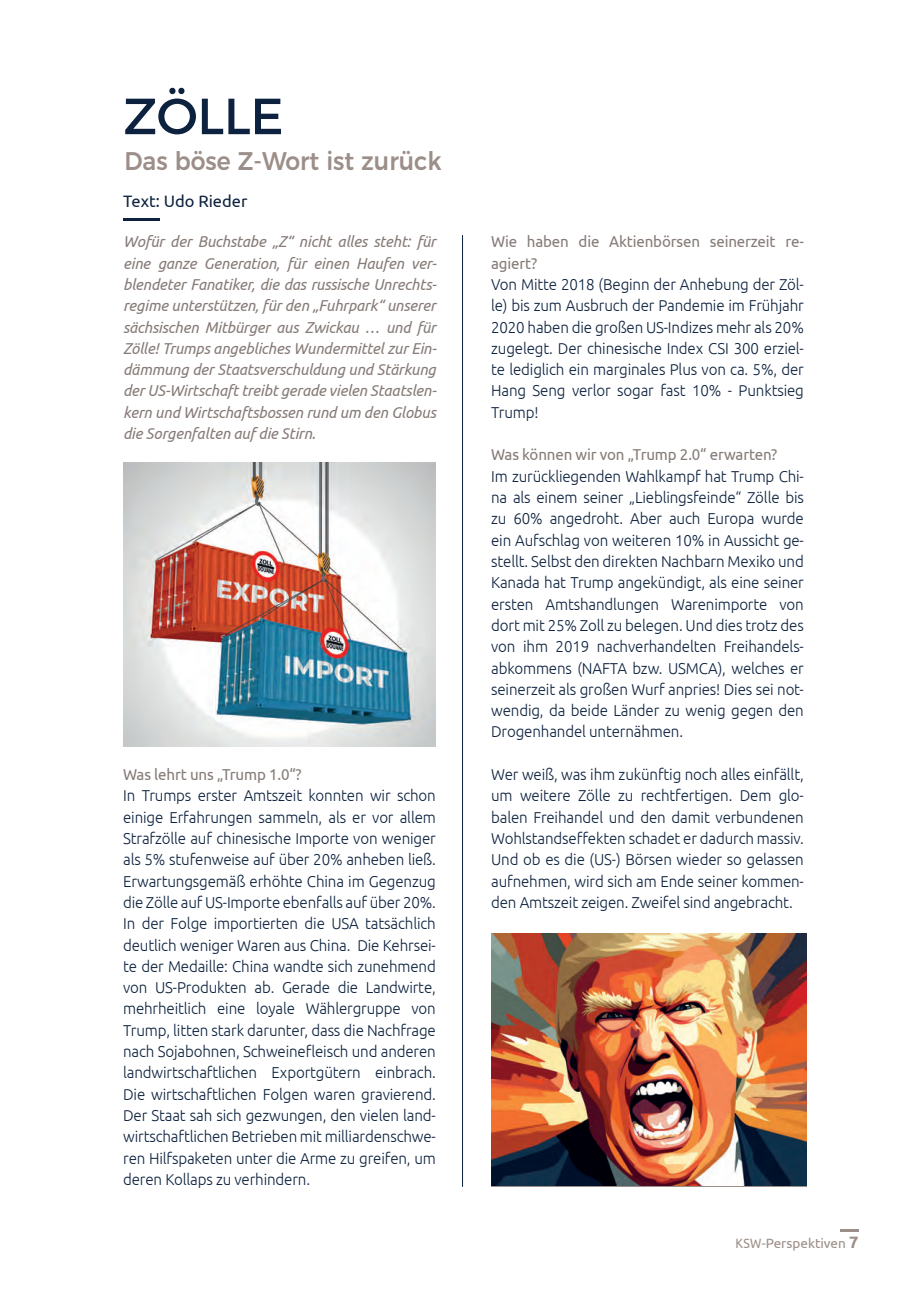
<style>
.page{position:relative;width:906px;height:1289px;background:#fff}
.page>*{position:absolute;margin:0;border:0;box-sizing:border-box;transform-origin:0 0}
.t1{font:50.7px "Montserrat";letter-spacing:-.01em;color:#0d223e}
.t2{font:500 25.5px "Montserrat";color:#9c8e88;scale:.92 1}
.t3{font:16.5px "Ubuntu";color:#0d223e}
.t4{font:300 15.75px/21.3px "Ubuntu";letter-spacing:-.01em;color:#0d223e;text-align:justify;scale:.96 1}
.t5{font:italic 15.75px/21.3px "Ubuntu";letter-spacing:-.01em;color:#867b77;text-align:justify;scale:.96 1}
.t6{font:15.75px/21.3px "Ubuntu";letter-spacing:-.01em;color:#867b77;scale:.96 1}
.t7{font:13.5px "Ubuntu";color:#9c8e88;scale:.9 1}
.s1{font-weight:700;font-size:16.5px}
</style>
<div class="page">
<svg style="left:840px;top:1229px;width:19px;height:2px"></svg>
<hr style="left:462px;top:235px;width:1px;height:951px;background:#0d223e">
<hr style="left:123px;top:219px;width:37px;height:2px;background:#0d223e">
<img style="left:123px;top:462px;width:312px;height:284px">
<img style="left:491px;top:933px;width:315px;height:252px">
<h1 class="t1" style="left:123px;top:76px;width:162px">ZÖLLE</h1>
<h2 class="t2" style="left:124px;top:140px;width:346px">Das böse Z-Wort ist zurück</h2>
<p class="t3" style="left:123px;top:191px;width:126px">Text: Udo Rieder</p>
<p class="t5" style="left:123px;top:230px;width:328px">Wofür der Buchstabe „Z“ nicht alles steht: für eine ganze Generation, für einen Haufen ver&shy;blendeter Fanatiker, die das russische Unrechts&shy;regime unterstützen, für den „Fuhrpark“ unserer sächsischen Mitbürger aus Zwickau … und für Zölle! Trumps angebliches Wundermittel zur Ein&shy;dämmung der Staatsverschuldung und Stärkung der US-Wirtschaft treibt gerade vielen Staatslen&shy;kern und Wirtschaftsbossen rund um den Globus die Sorgenfalten auf die Stirn.</p>
<p class="t6" style="left:123px;top:763px;width:187px">Was lehrt uns „Trump 1.0“?</p>
<p class="t4" style="left:123px;top:784px;width:327px">In Trumps erster Amtszeit konnten wir schon einige Erfahrungen sammeln, als er vor allem Strafzölle auf chinesische Importe von weniger als 5% stufenweise auf über 20% anheben ließ.<br>Erwartungsgemäß erhöhte China im Gegenzug die Zölle auf US-Importe ebenfalls auf über 20%.<br>In der Folge importierten die USA tatsächlich deutlich weniger Waren aus China. Die Kehrsei&shy;te der Medaille: China wandte sich zunehmend von US-Produkten ab. Gerade die Landwirte, mehrheitlich eine loyale Wählergruppe von Trump, litten stark darunter, dass die Nachfrage nach Sojabohnen, Schweinefleisch und anderen landwirtschaftlichen Exportgütern einbrach.<br>Die wirtschaftlichen Folgen waren gravierend.<br>Der Staat sah sich gezwungen, den vielen land&shy;wirtschaftlichen Betrieben mit milliardenschwe&shy;ren Hilfspaketen unter die Arme zu greifen, um deren Kollaps zu verhindern.</p>
<p class="t6" style="left:491px;top:230px;width:327px">Wie haben die Aktienbörsen seinerzeit re&shy;agiert?</p>
<p class="t4" style="left:491px;top:273px;width:327px">Von Mitte 2018 (Beginn der Anhebung der Zöl&shy;le) bis zum Ausbruch der Pandemie im Frühjahr 2020 haben die großen US-Indizes mehr als 20% zugelegt. Der chinesische Index CSI 300 erziel&shy;te lediglich ein marginales Plus von ca. 5%, der Hang Seng verlor sogar fast 10% - Punktsieg Trump!</p>
<p class="t6" style="left:491px;top:443px;width:300px">Was können wir von „Trump 2.0“ erwarten?</p>
<p class="t4" style="left:491px;top:465px;width:327px">Im zurückliegenden Wahlkampf hat Trump Chi&shy;na als einem seiner „Lieblingsfeinde“ Zölle bis zu 60% angedroht. Aber auch Europa wurde ein Aufschlag von weiteren 10% in Aussicht ge&shy;stellt. Selbst den direkten Nachbarn Mexiko und Kanada hat Trump angekündigt, als eine seiner ersten Amtshandlungen Warenimporte von dort mit 25% Zoll zu belegen. Und dies trotz des von ihm 2019 nachverhandelten Freihandels&shy;abkommens (NAFTA bzw. USMCA), welches er seinerzeit als großen Wurf anpries! Dies sei not&shy;wendig, da beide Länder zu wenig gegen den Drogenhandel unternähmen.</p>
<p class="t4" style="left:491px;top:763px;width:327px">Wer weiß, was ihm zukünftig noch alles einfällt, um weitere Zölle zu rechtfertigen. Dem glo&shy;balen Freihandel und den damit verbundenen Wohlstandseffekten schadet er dadurch massiv.<br>Und ob es die (US-) Börsen wieder so gelassen aufnehmen, wird sich am Ende seiner kommen&shy;den Amtszeit zeigen. Zweifel sind angebracht.</p>
<p class="t7" style="left:735px;top:1234px;width:138px">KSW-Perspektiven <span class="s1">7</span></p>
</div>
